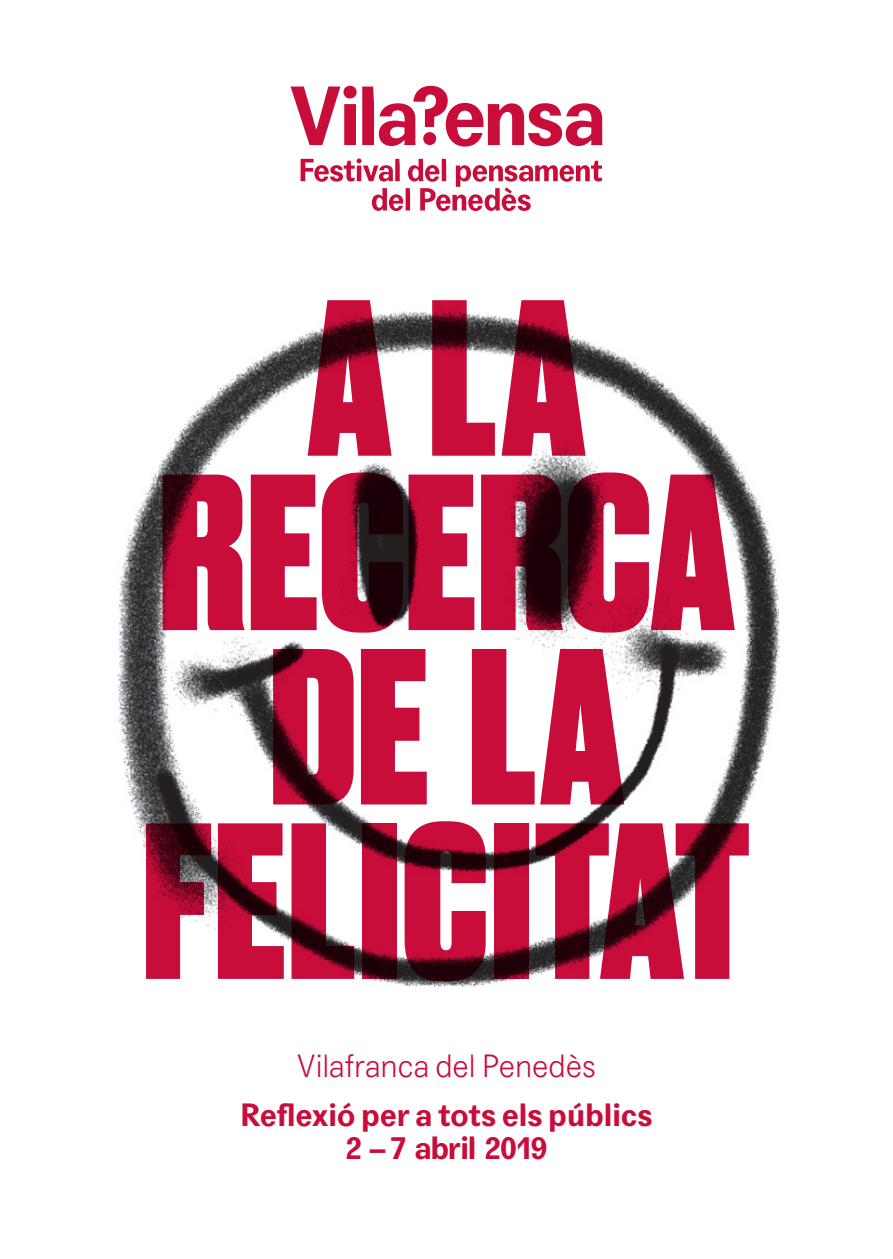
<style>
.page{position:relative;width:893px;height:1259px;background:#fff}
.page>*{position:absolute;margin:0;border:0;box-sizing:border-box;transform-origin:0 0}
.t1{font:800 209.1px/174.3px "Druk";letter-spacing:.005em;color:#c80d3a;text-align:center}
.t2{font:700 31.2px "Agipo";letter-spacing:-.005em;color:#c80d3a}
.t3{font:300 31.2px "Agipo";letter-spacing:-.005em;color:#c80d3a}
.t4{font:700 31.2px "Agipo";letter-spacing:-.03em;color:#c80d3a}
</style>
<div class="page">
<img style="left:117px;top:85px;width:664px;height:902px">
<p class="t1" style="left:142px;top:280px;width:610px">A LA<br>RECERCA<br>DE LA<br>FELICITAT</p>
<p class="t3" style="left:297px;top:1042px;width:301px">Vilafranca del Penedès</p>
<p class="t2" style="left:240px;top:1090px;width:414px">Reflexió per a tots els públics</p>
<p class="t4" style="left:345px;top:1123px;width:204px">2 – 7 abril 2019</p>
</div>
